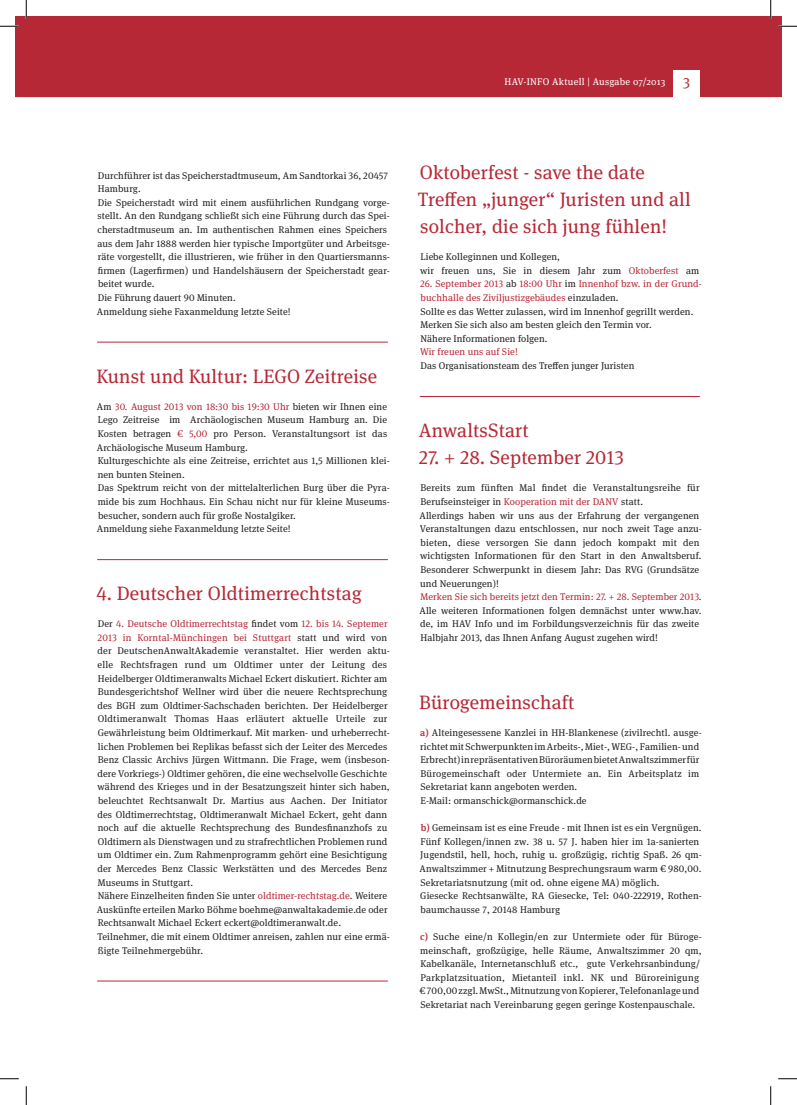
<style>
.page{position:relative;width:797px;height:1105px;background:#fff}
.page>*{position:absolute;margin:0;border:0;box-sizing:border-box;transform-origin:0 0}
.t1{font:19.38px/27.1px "Meta Serif Pro";letter-spacing:.01em;color:#b72837}
.t2{font:9.75px/13.6px "Meta Serif Pro";letter-spacing:.01em;color:#231f20}
.t3{font:9.75px "Meta Serif Pro";letter-spacing:.03em;color:#fff}
.t4{font:9.75px "Meta Serif Pro";letter-spacing:.01em;color:#b72837}
.s1{font-size:15px;color:#b72837}
.s2{color:#b72837}
.s3{font-weight:500;color:#b72837}
</style>
<div class="page">
<div style="left:16px;top:16px;width:765px;height:80px;background:#b72837"></div>
<hr style="left:97px;top:342px;width:291px;height:1px;background:#b72837">
<hr style="left:97px;top:559px;width:291px;height:1px;background:#b72837">
<hr style="left:97px;top:981px;width:291px;height:1px;background:#b72837">
<hr style="left:420px;top:396px;width:279px;height:1px;background:#b72837">
<hr style="left:26px;top:96px;width:755px;height:1px;background:#b72837">
<div style="left:673px;top:70px;width:26px;height:28px;background:#fff"></div>
<svg style="left:0;top:25px;width:19px;height:2px"></svg>
<svg style="left:778px;top:25px;width:19px;height:2px"></svg>
<svg style="left:0;top:1078px;width:19px;height:1px"></svg>
<svg style="left:778px;top:1078px;width:19px;height:1px"></svg>
<svg style="left:25px;top:0;width:2px;height:19px"></svg>
<svg style="left:25px;top:1086px;width:2px;height:19px"></svg>
<svg style="left:770px;top:0;width:1px;height:19px"></svg>
<svg style="left:770px;top:1086px;width:1px;height:19px"></svg>
<p class="t3" style="left:504px;top:75px;width:187px">HAV-INFO Aktuell | Ausgabe 07/2013 <span class="s1">3</span></p>
<p class="t2" style="left:97px;top:168px;width:294px">Durchführer ist das Speicherstadtmuseum, Am Sandtorkai 36, 20457<br>Hamburg.<br>Die Speicherstadt wird mit einem ausführlichen Rundgang vorge&shy;stellt. An den Rundgang schließt sich eine Führung durch das Spei&shy;cherstadtmuseum an. Im authentischen Rahmen eines Speichers aus dem Jahr 1888 werden hier typische Importgüter und Arbeitsge&shy;räte vorgestellt, die illustrieren, wie früher in den Quartiersmanns&shy;firmen (Lagerfirmen) und Handelshäusern der Speicherstadt gear&shy;beitet wurde.<br>Die Führung dauert 90 Minuten.<br>Anmeldung siehe Faxanmeldung letzte Seite!</p>
<h1 class="t1" style="left:97px;top:361px;width:282px">Kunst und Kultur: LEGO Zeitreise</h1>
<p class="t2" style="left:97px;top:399px;width:294px">Am <span class="s2">30. August 2013 von 18:30 bis 19:30 Uhr</span> bieten wir Ihnen eine Lego Zeitreise im Archäologischen Museum Hamburg an. Die Kosten betragen <span class="s2">€ 5,00</span> pro Person. Veranstaltungsort ist das Archäologische Museum Hamburg.<br>Kulturgeschichte als eine Zeitreise, errichtet aus 1,5 Millionen klei&shy;nen bunten Steinen.<br>Das Spektrum reicht von der mittelalterlichen Burg über die Pyra&shy;mide bis zum Hochhaus. Ein Schau nicht nur für kleine Museums&shy;besucher, sondern auch für große Nostalgiker.<br>Anmeldung siehe Faxanmeldung letzte Seite!</p>
<h1 class="t1" style="left:96px;top:579px;width:267px">4. Deutscher Oldtimerrechtstag</h1>
<p class="t2" style="left:97px;top:617px;width:294px">Der <span class="s2">4. Deutsche Oldtimerrechtstag</span> findet vom <span class="s2">12. bis 14. Septemer 2013 in Korntal-Münchingen bei Stuttgart</span> statt und wird von der DeutschenAnwaltAkademie veranstaltet. Hier werden aktu&shy;elle Rechtsfragen rund um Oldtimer unter der Leitung des Heidelberger Oldtimeranwalts Michael Eckert diskutiert. Richter am Bundesgerichtshof Wellner wird über die neuere Rechtsprechung des BGH zum Oldtimer-Sachschaden berichten. Der Heidelberger Oldtimeranwalt Thomas Haas erläutert aktuelle Urteile zur Gewährleistung beim Oldtimerkauf. Mit marken- und urheberrecht&shy;lichen Problemen bei Replikas befasst sich der Leiter des Mercedes Benz Classic Archivs Jürgen Wittmann. Die Frage, wem (insbeson&shy;dere Vorkriegs-) Oldtimer gehören, die eine wechselvolle Geschichte während des Krieges und in der Besatzungszeit hinter sich haben, beleuchtet Rechtsanwalt Dr. Martius aus Aachen. Der Initiator des Oldtimerrechtstag, Oldtimeranwalt Michael Eckert, geht dann noch auf die aktuelle Rechtsprechung des Bundesfinanzhofs zu Oldtimern als Dienstwagen und zu strafrechtlichen Problemen rund um Oldtimer ein. Zum Rahmenprogramm gehört eine Besichtigung der Mercedes Benz Classic Werkstätten und des Mercedes Benz Museums in Stuttgart.<br>Nähere Einzelheiten finden Sie unter <span class="s2">oldtimer-rechtstag.de</span>. Weitere Auskünfte erteilen Marko Böhme boehme@anwaltakademie.de oder Rechtsanwalt Michael Eckert eckert@oldtimeranwalt.de.<br>Teilnehmer, die mit einem Oldtimer anreisen, zahlen nur eine ermä&shy;ßigte Teilnehmergebühr.</p>
<h1 class="t1" style="left:418px;top:157px;width:274px">Oktoberfest - save the date<br>Treffen „junger“ Juristen und all solcher, die sich jung fühlen!</h1>
<p class="t2" style="left:420px;top:250px;width:280px">Liebe Kolleginnen und Kollegen,<br>wir freuen uns, Sie in diesem Jahr zum <span class="s2">Oktoberfest</span> am</p>
<p class="t2" style="left:420px;top:277px;width:283px"><span class="s2">26. September 2013</span> ab <span class="s2">18:00 Uhr</span> im <span class="s2">Innenhof bzw. in der Grund&shy;buchhalle des Ziviljustizgebäudes</span> einzuladen.<br>Sollte es das Wetter zulassen, wird im Innenhof gegrillt werden.<br>Merken Sie sich also am besten gleich den Termin vor.<br>Nähere Informationen folgen.</p>
<p class="t4" style="left:420px;top:345px;width:99px">Wir freuen uns auf Sie!</p>
<p class="t2" style="left:420px;top:358px;width:215px">Das Organisationsteam des Treffen junger Juristen</p>
<h1 class="t1" style="left:419px;top:416px;width:111px">AnwaltsStart</h1>
<h1 class="t1" style="left:419px;top:443px;width:206px">27. + 28. September 2013</h1>
<p class="t2" style="left:419px;top:481px;width:284px">Bereits zum fünften Mal findet die Veranstaltungsreihe für Berufseinsteiger in <span class="s2">Kooperation mit der DANV</span> statt.<br>Allerdings haben wir uns aus der Erfahrung der vergangenen Veranstaltungen dazu entschlossen, nur noch zweit Tage anzu&shy;bieten, diese versorgen Sie dann jedoch kompakt mit den wichtigsten Informationen für den Start in den Anwaltsberuf.<br>Besonderer Schwerpunkt in diesem Jahr: Das RVG (Grundsätze und Neuerungen)!<br><span class="s2">Merken Sie sich bereits jetzt den Termin: 27. + 28. September 2013</span>.<br>Alle weiteren Informationen folgen demnächst unter www.hav. de, im HAV Info und im Forbildungsverzeichnis für das zweite Halbjahr 2013, das Ihnen Anfang August zugehen wird!</p>
<h1 class="t1" style="left:419px;top:687px;width:157px">Bürogemeinschaft</h1>
<p class="t2" style="left:420px;top:725px;width:283px"><span class="s3">a)</span> Alteingesessene Kanzlei in HH-Blankenese (zivilrechtl. ausge&shy;richtet mit Schwerpunkten im Arbeits-, Miet-, WEG-, Familien- und Erbrecht) in repräsentativen Büroräumen bietet Anwaltszimmer für Bürogemeinschaft oder Untermiete an. Ein Arbeitsplatz im Sekretariat kann angeboten werden.<br>E-Mail: ormanschick@ormanschick.de</p>
<p class="t2" style="left:419px;top:820px;width:284px"><span class="s3">b)</span> Gemeinsam ist es eine Freude - mit Ihnen ist es ein Vergnügen.<br>Fünf Kollegen/innen zw. 38 u. 57 J. haben hier im 1a-sanierten Jugendstil, hell, hoch, ruhig u. großzügig, richtig Spaß. 26 qm-Anwaltszimmer + Mitnutzung Besprechungsraum warm € 980,00.<br>Sekretariatsnutzung (mit od. ohne eigene MA) möglich.<br>Giesecke Rechtsanwälte, RA Giesecke, Tel: 040-222919, Rothen&shy;baumchausse 7, 20148 Hamburg</p>
<p class="t2" style="left:419px;top:929px;width:284px"><span class="s3">c)</span> Suche eine/n Kollegin/en zur Untermiete oder für Büroge&shy;meinschaft, großzügige, helle Räume, Anwaltszimmer 20 qm, Kabelkanäle, Internetanschluß etc., gute Verkehrsanbindung/ Parkplatzsituation, Mietanteil inkl. NK und Büroreinigung € 700,00 zzgl. MwSt., Mitnutzung von Kopierer, Telefonanlage und Sekretariat nach Vereinbarung gegen geringe Kostenpauschale.</p>
</div>
